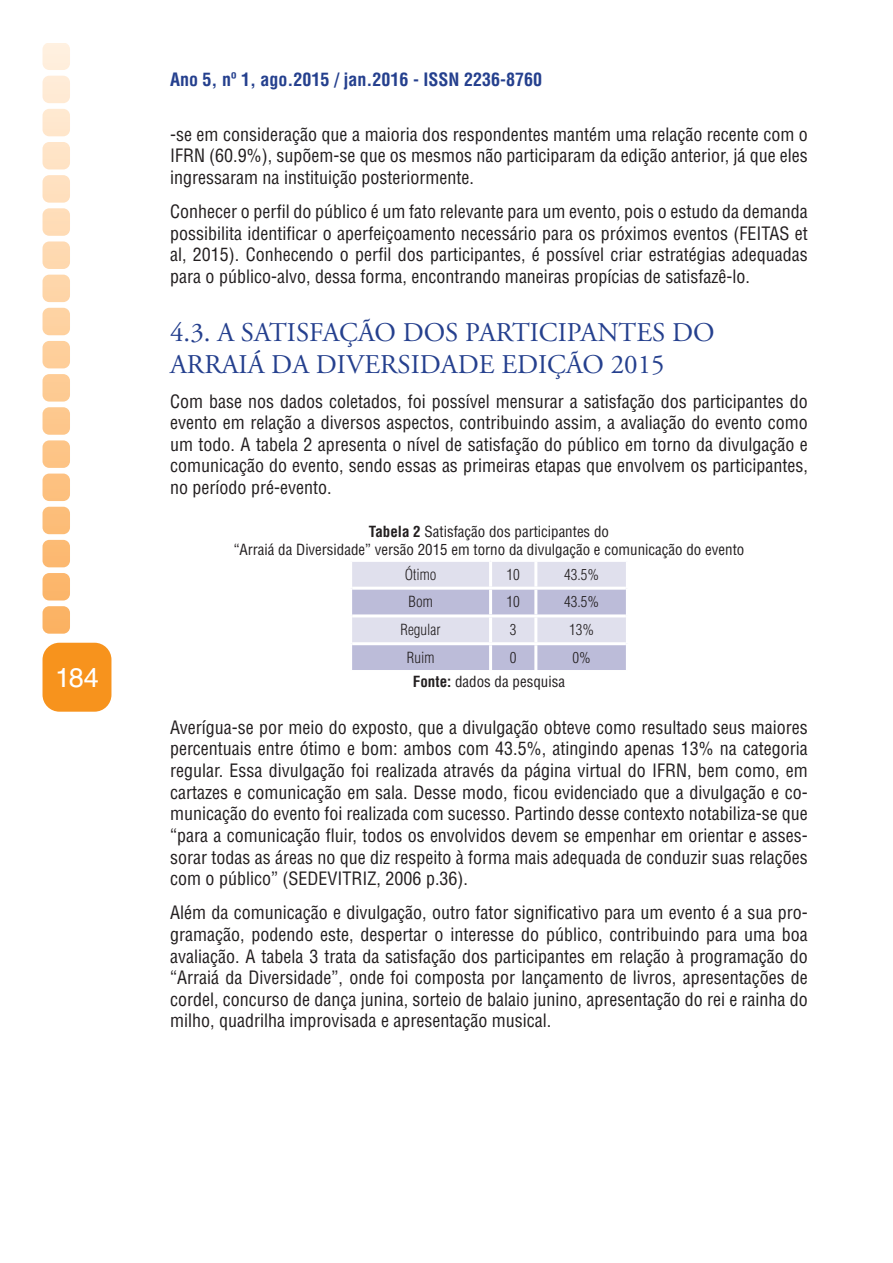
<style>
.page{position:relative;width:893px;height:1263px;background:#fff}
.page>*{position:absolute;margin:0;border:0;box-sizing:border-box;transform-origin:0 0}
.t1{font:27px/32.4px "Adobe Garamond Pro";color:#25408e}
.t2{font:27px "Helvetica LT Std";color:#fff}
.t3{font:condensed 18px/21.6px "Helvetica LT Std";color:#231f20;text-align:justify}
.t4{font:700 condensed 18px "Helvetica LT Std";color:#25408e}
.t5{font:condensed 15px/18px "Helvetica LT Std";color:#231f20;text-align:center}
.t6{font:300 condensed 15px "Helvetica LT Std";color:#231f20}
.s1{font-weight:700}
</style>
<div class="page">
<svg style="left:43px;top:44px;width:27px;height:590px"></svg>
<div style="left:43px;top:643px;width:68px;height:69px;background:#f7931d;border-radius:17px"></div>
<svg style="left:352px;top:562px;width:274px;height:108px;background:#cecee3"></svg>
<hr style="left:489px;top:562px;width:3px;height:25px;background:#fff">
<hr style="left:534px;top:562px;width:3px;height:25px;background:#fff">
<hr style="left:489px;top:590px;width:3px;height:24px;background:#fff">
<hr style="left:534px;top:590px;width:3px;height:24px;background:#fff">
<hr style="left:489px;top:617px;width:3px;height:25px;background:#fff">
<hr style="left:534px;top:617px;width:3px;height:25px;background:#fff">
<hr style="left:489px;top:645px;width:3px;height:25px;background:#fff">
<hr style="left:534px;top:645px;width:3px;height:25px;background:#fff">
<hr style="left:352px;top:587px;width:274px;height:3px;background:#fff">
<hr style="left:352px;top:642px;width:274px;height:3px;background:#fff">
<hr style="left:352px;top:614px;width:274px;height:3px;background:#fff">
<h1 class="t2" style="left:55px;top:667px;width:45px">184</h1>
<p class="t4" style="left:170px;top:72px;width:373px">Ano 5, nº 1, ago.2015 / jan.2016 - ISSN 2236-8760</p>
<p class="t3" style="left:170px;top:124px;width:639px">-se em consideração que a maioria dos respondentes mantém uma relação recente com o IFRN (60.9%), supõem-se que os mesmos não participaram da edição anterior, já que eles ingressaram na instituição posteriormente.</p>
<p class="t3" style="left:170px;top:202px;width:639px">Conhecer o perfil do público é um fato relevante para um evento, pois o estudo da demanda possibilita identificar o aperfeiçoamento necessário para os próximos eventos (FEITAS et al, 2015). Conhecendo o perfil dos participantes, é possível criar estratégias adequadas para o público-alvo, dessa forma, encontrando maneiras propícias de satisfazê-lo.</p>
<h1 class="t1" style="left:170px;top:318px;width:546px">4.3. A SATISFAÇÃO DOS PARTICIPANTES DO<br>ARRAIÁ DA DIVERSIDADE EDIÇÃO 2015</h1>
<p class="t3" style="left:170px;top:391px;width:639px">Com base nos dados coletados, foi possível mensurar a satisfação dos participantes do evento em relação a diversos aspectos, contribuindo assim, a avaliação do evento como um todo. A tabela 2 apresenta o nível de satisfação do público em torno da divulgação e comunicação do evento, sendo essas as primeiras etapas que envolvem os participantes, no período pré-evento.</p>
<p class="t5" style="left:234px;top:524px;width:512px"><span class="s1">Tabela 2</span> Satisfação dos participantes do<br>“Arraiá da Diversidade” versão 2015 em torno da divulgação e comunicação do evento</p>
<p class="t6" style="left:405px;top:568px;width:33px">Ótimo</p>
<p class="t6" style="left:507px;top:568px;width:15px">10</p>
<p class="t6" style="left:564px;top:568px;width:36px">43.5%</p>
<p class="t6" style="left:408px;top:596px;width:26px">Bom</p>
<p class="t6" style="left:507px;top:596px;width:15px">10</p>
<p class="t6" style="left:564px;top:596px;width:36px">43.5%</p>
<p class="t6" style="left:401px;top:623px;width:41px">Regular</p>
<p class="t6" style="left:510px;top:623px;width:8px">3</p>
<p class="t6" style="left:569px;top:623px;width:26px">13%</p>
<p class="t6" style="left:407px;top:651px;width:29px">Ruim</p>
<p class="t6" style="left:510px;top:651px;width:8px">0</p>
<p class="t6" style="left:572px;top:651px;width:20px">0%</p>
<p class="t5" style="left:413px;top:673px;width:154px"><span class="s1">Fonte:</span> dados da pesquisa</p>
<p class="t3" style="left:170px;top:718px;width:639px">Averígua-se por meio do exposto, que a divulgação obteve como resultado seus maiores percentuais entre ótimo e bom: ambos com 43.5%, atingindo apenas 13% na categoria regular. Essa divulgação foi realizada através da página virtual do IFRN, bem como, em cartazes e comunicação em sala. Desse modo, ficou evidenciado que a divulgação e co&shy;municação do evento foi realizada com sucesso. Partindo desse contexto notabiliza-se que “para a comunicação fluir, todos os envolvidos devem se empenhar em orientar e asses&shy;sorar todas as áreas no que diz respeito à forma mais adequada de conduzir suas relações com o público” (SEDEVITRIZ, 2006 p.36).</p>
<p class="t3" style="left:170px;top:903px;width:639px">Além da comunicação e divulgação, outro fator significativo para um evento é a sua pro&shy;gramação, podendo este, despertar o interesse do público, contribuindo para uma boa avaliação. A tabela 3 trata da satisfação dos participantes em relação à programação do “Arraiá da Diversidade”, onde foi composta por lançamento de livros, apresentações de cordel, concurso de dança junina, sorteio de balaio junino, apresentação do rei e rainha do milho, quadrilha improvisada e apresentação musical.</p>
</div>
